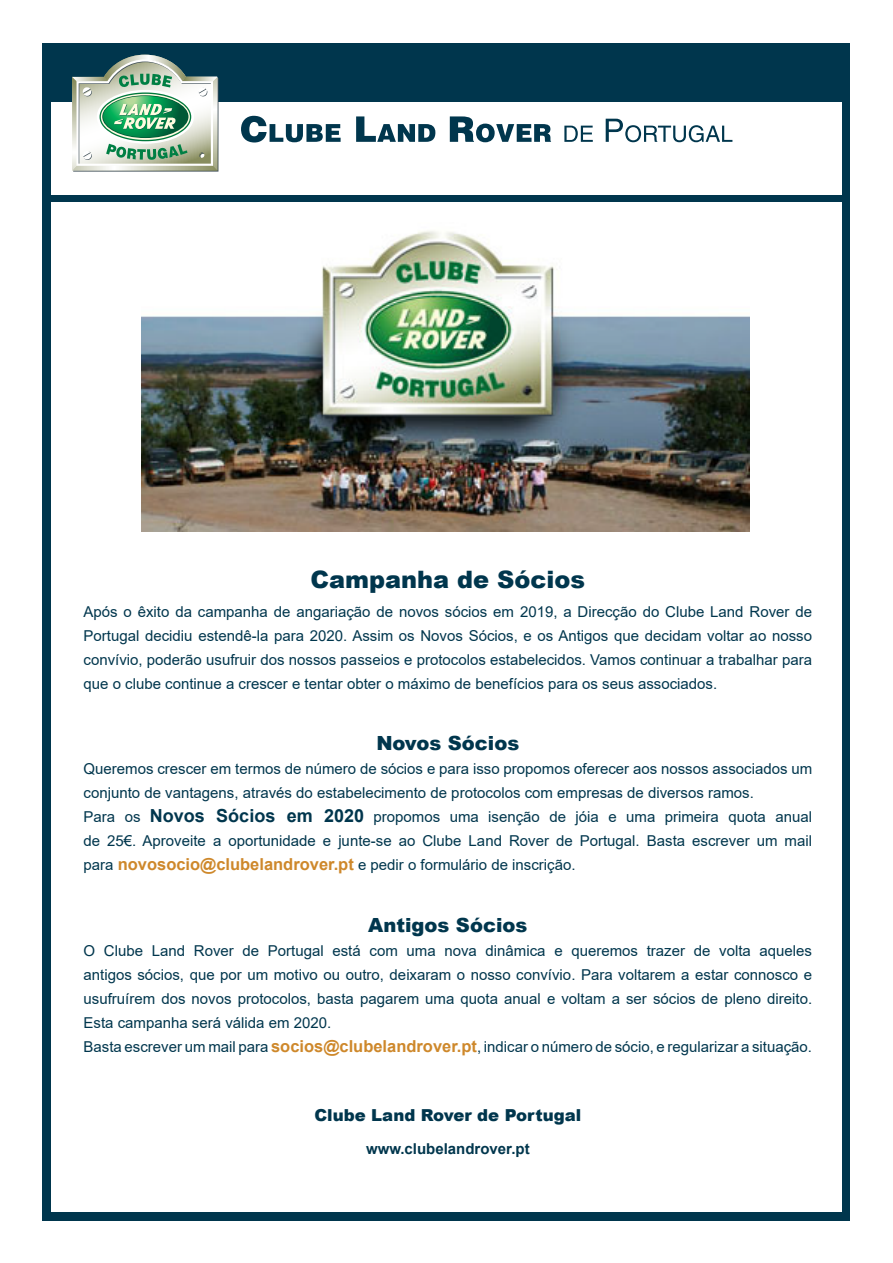
<style>
.page{position:relative;width:893px;height:1263px;background:#fff}
.page>*{position:absolute;margin:0;border:0;box-sizing:border-box;transform-origin:0 0}
.t1{font:900 24px "Arial";color:#00364d}
.t2{font:900 19.5px "Arial";color:#00364d}
.t3{font:900 16.5px "Arial";color:#00364d}
.t4{font:15px/24px "Arial";color:#00364d}
.t5{font:700 15px "Arial";color:#00364d}
.s1{font-weight:700;font-size:18px}
.s2{font-weight:700;font-size:16.5px;color:#ce882b}
</style>
<div class="page">
<div style="left:43px;top:43px;width:807px;height:1177px;background:#00364d"></div>
<div style="left:51px;top:51px;width:791px;height:1161px;background:#fff"></div>
<div style="left:48px;top:47px;width:797px;height:155px;background:#00364d"></div>
<div style="left:51px;top:102px;width:791px;height:92px;background:#fff"></div>
<svg style="left:241px;top:116px;width:491px;height:26px"></svg>
<svg style="left:72px;top:55px;width:146px;height:117px"></svg>
<img style="left:142px;top:231px;width:607px;height:301px">
<h1 class="t1" style="left:310px;top:562px;width:276px">Campanha de Sócios</h1>
<p class="t4" style="left:84px;top:599px;width:730px;text-align:justify">Após o êxito da campanha de angariação de novos sócios em 2019, a Direcção do Clube Land Rover de Portugal decidiu estendê-la para 2020. Assim os Novos Sócios, e os Antigos que decidam voltar ao nosso convívio, poderão usufruir dos nossos passeios e protocolos estabelecidos. Vamos continuar a trabalhar para que o clube continue a crescer e tentar obter o máximo de benefícios para os seus associados.</p>
<h2 class="t2" style="left:376px;top:729px;width:144px">Novos Sócios</h2>
<p class="t4" style="left:84px;top:757px;width:730px">Queremos crescer em termos de número de sócios e para isso propomos oferecer aos nossos associados um conjunto de vantagens, através do estabelecimento de protocolos com empresas de diversos ramos.<br>Para os <span class="s1">Novos Sócios em 2020</span> propomos uma isenção de jóia e uma primeira quota anual de 25€. Aproveite a oportunidade e junte-se ao Clube Land Rover de Portugal. Basta escrever um mail para <span class="s2">novosocio@clubelandrover.pt</span> e pedir o formulário de inscrição.</p>
<h2 class="t2" style="left:368px;top:910px;width:161px">Antigos Sócios</h2>
<p class="t4" style="left:84px;top:938px;width:730px">O Clube Land Rover de Portugal está com uma nova dinâmica e queremos trazer de volta aqueles antigos sócios, que por um motivo ou outro, deixaram o nosso convívio. Para voltarem a estar connosco e usufruírem dos novos protocolos, basta pagarem uma quota anual e voltam a ser sócios de pleno direito.<br>Esta campanha será válida em 2020.<br>Basta escrever um mail para <span class="s2">socios@clubelandrover.pt</span>, indicar o número de sócio, e regularizar a situação.</p>
<p class="t3" style="left:314px;top:1103px;width:268px">Clube Land Rover de Portugal</p>
<p class="t5" style="left:366px;top:1138px;width:165px">www.clubelandrover.pt</p>
</div>
